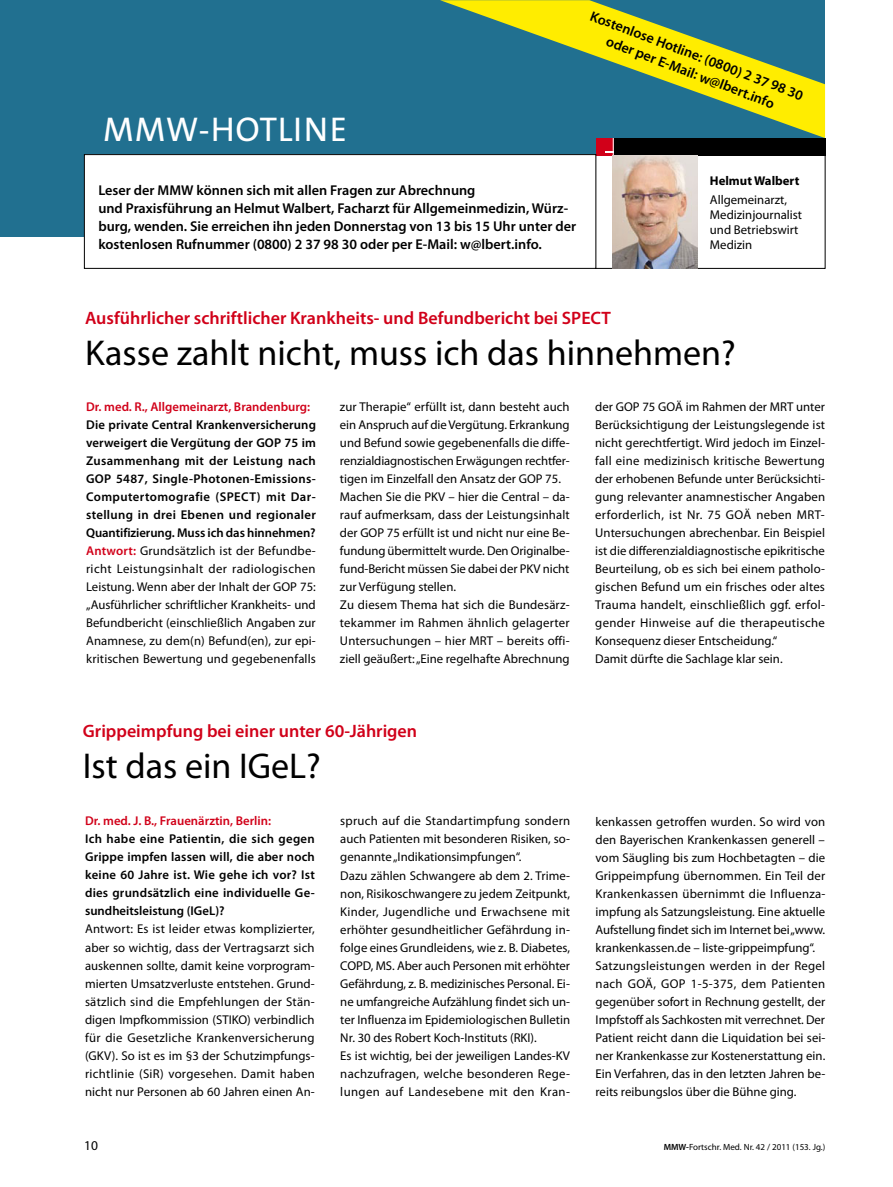
<style>
.page{position:relative;width:893px;height:1187px;background:#fff}
.page>*{position:absolute;margin:0;border:0;box-sizing:border-box;transform-origin:0 0}
.t1{font:36px "Myriad Pro";color:#000}
.t2{font:34.5px "The Sans";letter-spacing:.025em;color:#fff}
.t3{font:600 18px "Myriad Pro";color:#d10019}
.t4{font:600 14.25px/18px "Myriad Pro";color:#000;text-align:center}
.t5{font:13.5px "Myriad Pro";color:#000}
.t6{font:12.75px/18px "Myriad Pro";color:#000}
.t7{font:600 12.75px/18px "Myriad Pro";letter-spacing:.015em;color:#000;text-align:justify}
.t8{font:600 12.75px "Myriad Pro";color:#d10019}
.t9{font:700 12.75px "Myriad Pro";color:#000}
.t10{font:9px "Myriad Pro";color:#000}
.s1{font-weight:600}
.s2{font-weight:600;color:#d10019}
</style>
<div class="page">
<div style="left:0;top:0;width:824px;height:237px;background:#217090"></div>
<svg style="left:440px;top:0;width:385px;height:138px"></svg>
<div style="left:595px;top:155px;width:230px;height:113px;background:#fff"></div>
<div style="left:595px;top:154px;width:230px;height:115px;border:1px solid #000"></div>
<div style="left:613px;top:138px;width:212px;height:17px;background:#000"></div>
<div style="left:596px;top:138px;width:17px;height:17px;background:#d10019"></div>
<hr style="left:612px;top:138px;width:1px;height:130px;background:#fff">
<img style="left:612px;top:155px;width:85px;height:113px">
<div style="left:84px;top:155px;width:512px;height:113px;background:#fff"></div>
<div style="left:84px;top:154px;width:512px;height:115px;border:1px solid #000"></div>
<h2 class="t2" style="left:103px;top:107px;width:245px">MMW-HOTLINE</h2>
<p class="t4" style="left:98px;top:182px;width:479px;text-align:left">Leser der MMW können sich mit allen Fragen zur Abrechnung<br>und Praxisführung an Helmut Walbert, Facharzt für Allgemeinmedizin, Würz&shy;burg, wenden. Sie erreichen ihn jeden Donnerstag von 13 bis 15 Uhr unter der kostenlosen Rufnummer (0800) 2 37 98 30 oder per E-Mail: w@lbert.info.</p>
<p class="t4" style="left:594px;top:7px;width:228px;rotate:21deg">Kostenlose Hotline: (0800) 2 37 98 30 oder per E-Mail: w@lbert.info</p>
<p class="t9" style="left:710px;top:176px;width:91px">Helmut Walbert</p>
<p class="t6" style="left:710px;top:193px;width:94px;line-height:15px">Allgemeinarzt,<br>Medizinjournalist und Betriebswirt<br>Medizin</p>
<h3 class="t3" style="left:85px;top:311px;width:527px">Ausführlicher schriftlicher Krankheits- und Befundbericht bei SPECT</h3>
<h1 class="t1" style="left:85px;top:339px;width:652px">Kasse zahlt nicht, muss ich das hinnehmen?</h1>
<p class="t8" style="left:86px;top:402px;width:226px">Dr. med. R., Allgemeinarzt, Brandenburg:</p>
<p class="t6" style="left:86px;top:417px;width:231px;text-align:justify"><span class="s1">Die private Central Krankenversicherung verweigert die Vergütung der GOP 75 im Zusammenhang mit der Leistung nach GOP 5487, Single-Photonen-Emissions-Computertomografie (SPECT) mit Dar&shy;stellung in drei Ebenen und regionaler Quantifizierung. Muss ich das hinnehmen?<br></span><span class="s2">Antwort:</span> Grundsätzlich ist der Befundbe&shy;richt Leistungsinhalt der radiologischen Leistung. Wenn aber der Inhalt der GOP 75: „Ausführlicher schriftlicher Krankheits- und Befundbericht (einschließlich Angaben zur Anamnese, zu dem(n) Befund(en), zur epi&shy;kritischen Bewertung und gegebenenfalls</p>
<p class="t6" style="left:340px;top:399px;width:231px">zur Therapie“ erfüllt ist, dann besteht auch ein Anspruch auf die Vergütung. Erkrankung und Befund sowie gegebenenfalls die diffe&shy;renzialdiagnostischen Erwägungen rechtfer&shy;tigen im Einzelfall den Ansatz der GOP 75.<br>Machen Sie die PKV – hier die Central – da&shy;rauf aufmerksam, dass der Leistungsinhalt der GOP 75 erfüllt ist und nicht nur eine Be&shy;fundung übermittelt wurde. Den Originalbe&shy;fund-Bericht müssen Sie dabei der PKV nicht zur Verfügung stellen.<br>Zu diesem Thema hat sich die Bundesärz&shy;tekammer im Rahmen ähnlich gelagerter Untersuchungen – hier MRT – bereits offi&shy;ziell geäußert: „Eine regelhafte Abrechnung</p>
<p class="t6" style="left:595px;top:399px;width:231px">der GOP 75 GOÄ im Rahmen der MRT unter Berücksichtigung der Leistungslegende ist nicht gerechtfertigt. Wird jedoch im Einzel&shy;fall eine medizinisch kritische Bewertung der erhobenen Befunde unter Berücksichti&shy;gung relevanter anamnestischer Angaben erforderlich, ist Nr. 75 GOÄ neben MRT-Untersuchungen abrechenbar. Ein Beispiel ist die differenzialdiagnostische epikritische Beurteilung, ob es sich bei einem patholo&shy;gischen Befund um ein frisches oder altes Trauma handelt, einschließlich ggf. erfol&shy;gender Hinweise auf die therapeutische Konsequenz dieser Entscheidung.“<br>Damit dürfte die Sachlage klar sein.</p>
<h3 class="t3" style="left:83px;top:724px;width:336px">Grippeimpfung bei einer unter 60-Jährigen</h3>
<h1 class="t1" style="left:83px;top:752px;width:239px">Ist das ein IGeL?</h1>
<p class="t8" style="left:85px;top:816px;width:188px">Dr. med. J. B., Frauenärztin, Berlin:</p>
<p class="t7" style="left:85px;top:831px;width:231px">Ich habe eine Patientin, die sich gegen Grippe impfen lassen will, die aber noch keine 60 Jahre ist. Wie gehe ich vor? Ist dies grundsätzlich eine individuelle Ge&shy;sundheitsleistung (IGeL)?</p>
<p class="t6" style="left:85px;top:921px;width:231px;text-align:justify">Antwort: Es ist leider etwas komplizierter, aber so wichtig, dass der Vertragsarzt sich auskennen sollte, damit keine vorprogram&shy;mierten Umsatzverluste entstehen. Grund&shy;sätzlich sind die Empfehlungen der Stän&shy;digen Impfkommission (STIKO) verbindlich für die Gesetzliche Krankenversicherung (GKV). So ist es im §3 der Schutzimpfungs&shy;richtlinie (SiR) vorgesehen. Damit haben nicht nur Personen ab 60 Jahren einen An-</p>
<p class="t6" style="left:340px;top:813px;width:231px">spruch auf die Standartimpfung sondern auch Patienten mit besonderen Risiken, so&shy;genannte „Indikationsimpfungen“.<br>Dazu zählen Schwangere ab dem 2. Trime&shy;non, Risikoschwangere zu jedem Zeitpunkt, Kinder, Jugendliche und Erwachsene mit erhöhter gesundheitlicher Gefährdung in&shy;folge eines Grundleidens, wie z. B. Diabetes, COPD, MS. Aber auch Personen mit erhöhter Gefährdung, z. B. medizinisches Personal. Ei&shy;ne umfangreiche Aufzählung findet sich un&shy;ter Influenza im Epidemiologischen Bulletin Nr. 30 des Robert Koch-Instituts (RKI).<br>Es ist wichtig, bei der jeweiligen Landes-KV nachzufragen, welche besonderen Rege&shy;lungen auf Landesebene mit den Kran-</p>
<p class="t6" style="left:595px;top:813px;width:231px">kenkassen getroffen wurden. So wird von den Bayerischen Krankenkassen generell – vom Säugling bis zum Hochbetagten – die Grippeimpfung übernommen. Ein Teil der Krankenkassen übernimmt die Influenza&shy;impfung als Satzungsleistung. Eine aktuelle Aufstellung findet sich im Internet bei „www. krankenkassen.de – liste-grippeimpfung“.<br>Satzungsleistungen werden in der Regel nach GOÄ, GOP 1-5-375, dem Patienten gegenüber sofort in Rechnung gestellt, der Impfstoff als Sachkosten mit verrechnet. Der Patient reicht dann die Liquidation bei sei&shy;ner Krankenkasse zur Kostenerstattung ein.<br>Ein Verfahren, das in den letzten Jahren be&shy;reits reibungslos über die Bühne ging.</p>
<p class="t5" style="left:84px;top:1139px;width:15px">10</p>
<p class="t10" style="left:663px;top:1143px;width:163px"><span class="s1">MMW-</span>Fortschr. Med. Nr. 42 / 2011 (153. Jg.)</p>
</div>
